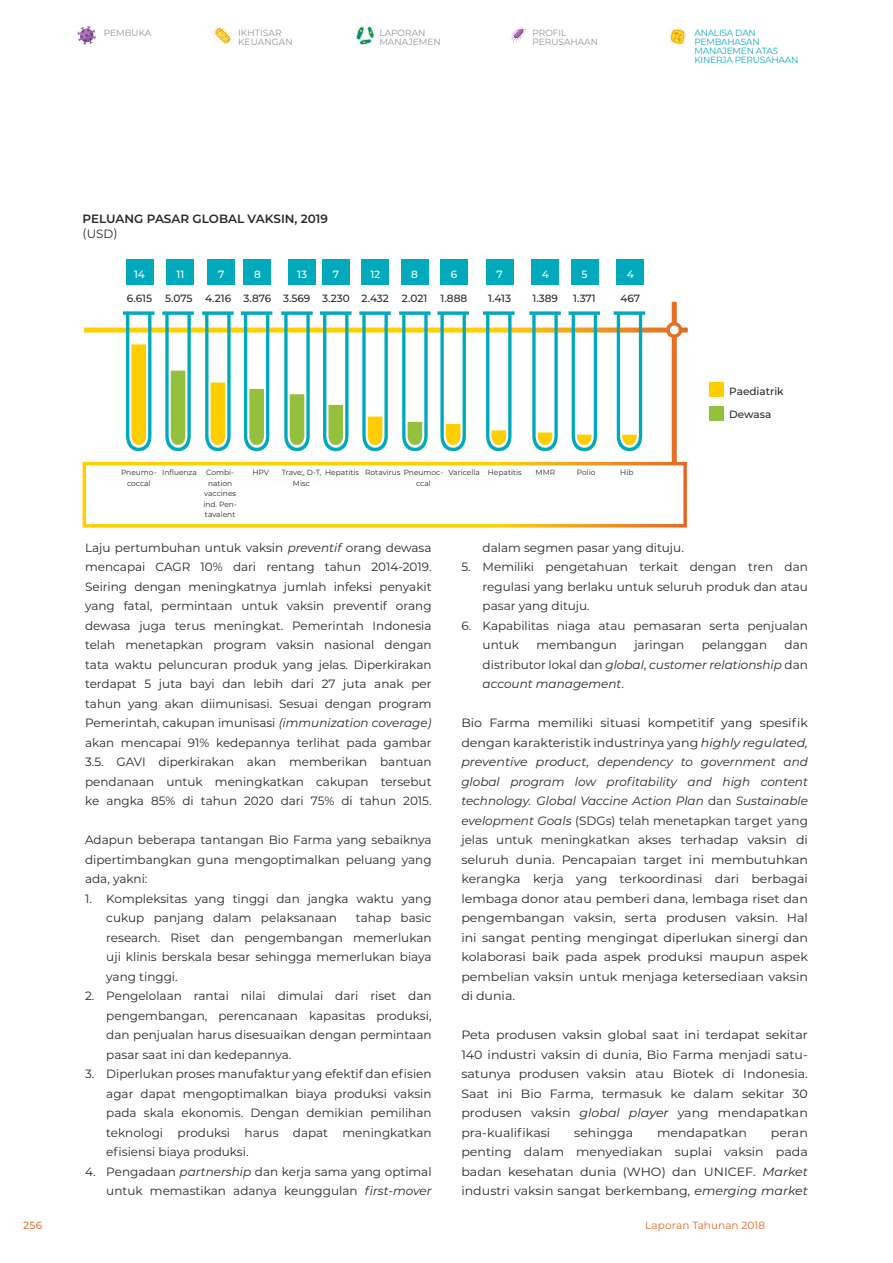
<style>
.page{position:relative;width:893px;height:1263px;background:#fff}
.page>*{position:absolute;margin:0;border:0;box-sizing:border-box;transform-origin:0 0}
.t1{font:12px/19.5px "Montserrat";color:#282829;text-align:justify}
.t2{font:12px/19.5px "Montserrat";color:#282829;text-align:justify;scale:1.05 1}
.t3{font:italic 12px/19.5px "Montserrat";color:#282829;text-align:justify}
.t4{font:600 12px "Montserrat";letter-spacing:-.005em;color:#282829}
.t5{font:500 10.5px/22.8px "Montserrat";color:#282829}
.t6{font:10.5px "Montserrat";letter-spacing:.005em;color:#e36725}
.t7{font:500 10.5px "Montserrat";color:#fff}
.t8{font:500 10.5px "Montserrat";color:#e67c3d}
.t9{font:9px/9px "Montserrat";color:#939597}
.t10{font:9px/9px "Montserrat";letter-spacing:-.025em;color:#0eabbc}
.t11{font:7.5px/10.5px "Montserrat";color:#282829;text-align:center}
.s1{font-style:italic}
.s2{font-style:normal}
</style>
<div class="page">
<svg style="left:78px;top:26px;width:18px;height:19px"></svg>
<svg style="left:214px;top:27px;width:17px;height:17px"></svg>
<svg style="left:356px;top:26px;width:18px;height:19px"></svg>
<svg style="left:510px;top:27px;width:16px;height:17px"></svg>
<svg style="left:669px;top:28px;width:17px;height:18px"></svg>
<svg style="left:83px;top:302px;width:605px;height:225px"></svg>
<svg style="left:614px;top:311px;width:31px;height:140px"></svg>
<svg style="left:483px;top:311px;width:32px;height:140px"></svg>
<svg style="left:399px;top:311px;width:32px;height:140px"></svg>
<svg style="left:281px;top:311px;width:32px;height:140px"></svg>
<svg style="left:529px;top:311px;width:32px;height:140px"></svg>
<svg style="left:359px;top:311px;width:32px;height:140px"></svg>
<svg style="left:569px;top:311px;width:31px;height:140px"></svg>
<svg style="left:320px;top:311px;width:32px;height:140px"></svg>
<svg style="left:202px;top:311px;width:32px;height:140px"></svg>
<svg style="left:437px;top:311px;width:32px;height:140px"></svg>
<svg style="left:241px;top:311px;width:31px;height:140px"></svg>
<svg style="left:162px;top:311px;width:32px;height:140px"></svg>
<svg style="left:123px;top:311px;width:32px;height:140px"></svg>
<div style="left:126px;top:260px;width:27px;height:25px;background:#00aabc"></div>
<div style="left:401px;top:260px;width:27px;height:25px;background:#00aabc"></div>
<div style="left:208px;top:260px;width:27px;height:25px;background:#00aabc"></div>
<div style="left:440px;top:260px;width:28px;height:25px;background:#00aabc"></div>
<div style="left:322px;top:260px;width:28px;height:25px;background:#00aabc"></div>
<div style="left:531px;top:260px;width:28px;height:25px;background:#00aabc"></div>
<div style="left:167px;top:260px;width:27px;height:25px;background:#00aabc"></div>
<div style="left:288px;top:260px;width:28px;height:25px;background:#00aabc"></div>
<div style="left:244px;top:260px;width:27px;height:25px;background:#00aabc"></div>
<div style="left:486px;top:260px;width:27px;height:25px;background:#00aabc"></div>
<div style="left:362px;top:260px;width:27px;height:25px;background:#00aabc"></div>
<div style="left:571px;top:260px;width:27px;height:25px;background:#00aabc"></div>
<div style="left:616px;top:260px;width:28px;height:25px;background:#00aabc"></div>
<div style="left:709px;top:383px;width:15px;height:14px;background:#ffce00"></div>
<div style="left:709px;top:406px;width:15px;height:14px;background:#94c13d"></div>
<p class="t9" style="left:104px;top:28px;width:49px">PEMBUKA</p>
<p class="t9" style="left:379px;top:28px;width:33px">Laporan<br>Mana</p>
<p class="t9" style="left:238px;top:28px;width:56px">IKHTISAR<br>KEUANGAN</p>
<p class="t9" style="left:408px;top:37px;width:12px">jemen</p>
<p class="t9" style="left:532px;top:28px;width:67px">Profil<br>PERUSAHAAN</p>
<p class="t10" style="left:694px;top:28px;width:105px">ANALISA DAN<br>PEMBAHASAN<br>MANAJEMEN ATAS<br>KINERJA PERUSAHAAN</p>
<p class="t4" style="left:83px;top:210px;width:18px">PELUANG</p>
<p class="t4" style="left:147px;top:210px;width:10px">PASAR</p>
<p class="t4" style="left:193px;top:210px;width:10px">GLOBAL</p>
<p class="t4" style="left:248px;top:210px;width:9px">VAKSIN</p>
<p class="t4" style="left:295px;top:210px;width:35px">, 2019</p>
<p class="t1" style="left:83px;top:224px;width:37px">(USD)</p>
<p class="t7" style="left:134px;top:266px;width:12px">14</p>
<p class="t7" style="left:176px;top:266px;width:9px">11</p>
<p class="t7" style="left:218px;top:266px;width:8px">7</p>
<p class="t7" style="left:254px;top:266px;width:8px">8</p>
<p class="t7" style="left:297px;top:266px;width:11px">13</p>
<p class="t7" style="left:333px;top:266px;width:8px">7</p>
<p class="t7" style="left:370px;top:266px;width:11px">12</p>
<p class="t7" style="left:411px;top:266px;width:8px">8</p>
<p class="t7" style="left:451px;top:266px;width:8px">6</p>
<p class="t7" style="left:496px;top:266px;width:8px">7</p>
<p class="t7" style="left:542px;top:266px;width:9px">4</p>
<p class="t7" style="left:582px;top:266px;width:8px">5</p>
<p class="t7" style="left:627px;top:266px;width:9px">4</p>
<p class="t5" style="left:127px;top:287px;width:302px">6.615 5.075 4.216 3.876 3.569 3.230 2.432 2.021</p>
<p class="t5" style="left:441px;top:287px;width:28px">1.888</p>
<p class="t5" style="left:488px;top:287px;width:24px">1.413</p>
<p class="t5" style="left:532px;top:287px;width:27px">1.389</p>
<p class="t5" style="left:573px;top:287px;width:24px">1.371</p>
<p class="t5" style="left:620px;top:287px;width:21px">467</p>
<p class="t11" style="left:162px;top:467px;width:73px">Influenza Combi-</p>
<p class="t11" style="left:325px;top:467px;width:35px">Hepatitis</p>
<p class="t11" style="left:448px;top:467px;width:75px">Varicella Hepatitis</p>
<p class="t11" style="left:203px;top:477px;width:35px">nation vaccines ind. Pen&shy;tavalent</p>
<p class="t11" style="left:253px;top:467px;width:18px">HPV</p>
<p class="t11" style="left:365px;top:467px;width:80px">Rotavirus Pneumoc-</p>
<p class="t11" style="left:536px;top:467px;width:8px">MMR</p>
<p class="t11" style="left:416px;top:477px;width:16px">ccal</p>
<p class="t11" style="left:121px;top:467px;width:37px">Pneumo&shy;coccal</p>
<p class="t11" style="left:282px;top:467px;width:41px">Trave;, D -T,<br>M isc</p>
<p class="t11" style="left:577px;top:467px;width:20px">Polio</p>
<p class="t11" style="left:620px;top:467px;width:15px">Hib</p>
<p class="t5" style="left:729px;top:380px;width:56px">Paediatrik<br>Dewasa</p>
<p class="t1" style="left:85px;top:537px;width:348px">Laju pertumbuhan untuk vaksin <span class="s1">preventif</span> orang dewasa mencapai CAGR 10% dari rentang tahun 2014-2019.<br>Seiring dengan meningkatnya jumlah infeksi penyakit yang fatal, permintaan untuk vaksin preventif orang dewasa juga terus meningkat. Pemerintah Indonesia telah menetapkan program vaksin nasional dengan tata waktu peluncuran produk yang jelas. Diperkirakan terdapat 5 juta bayi dan lebih dari 27 juta anak per tahun yang akan diimunisasi. Sesuai dengan program Pemerintah, cakupan imunisasi <span class="s1">(immunization coverage) </span>akan mencapai 91% kedepannya terlihat pada gambar 3.5. GAVI diperkirakan akan memberikan bantuan pendanaan untuk meningkatkan cakupan tersebut ke angka 85% di tahun 2020 dari 75% di tahun 2015.</p>
<p class="t1" style="left:85px;top:830px;width:348px">Adapun beberapa tantangan Bio Farma yang sebaiknya dipertimbangkan guna mengoptimalkan peluang yang ada, yakni:</p>
<p class="t1" style="left:106px;top:888px;width:327px;text-indent:-21px">1. Kompleksitas yang tinggi dan jangka waktu yang cukup panjang dalam pelaksanaan</p>
<p class="t1" style="left:106px;top:908px;width:327px;text-indent:250px">tahap basic research. Riset dan pengembangan memerlukan uji klinis berskala besar sehingga memerlukan biaya yang tinggi.</p>
<p class="t1" style="left:106px;top:986px;width:327px;text-indent:-21px">2. Pengelolaan rantai nilai dimulai dari riset dan pengembangan, perencanaan kapasitas produksi, dan penjualan harus disesuaikan dengan permintaan pasar saat ini dan kedepannya.</p>
<p class="t1" style="left:106px;top:1064px;width:327px;text-indent:-21px">3. Diperlukan proses manufaktur yang efektif dan efisien agar dapat mengoptimalkan biaya produksi vaksin pada skala ekonomis. Dengan demikian pemilihan teknologi produksi harus dapat meningkatkan efisiensi biaya produksi.</p>
<p class="t1" style="left:85px;top:1161px;width:348px;text-align:right">4. Pengadaan <span class="s1">partnership</span> dan kerja sama yang optimal untuk memastikan adanya keunggulan <span class="s1">first-mover</span></p>
<p class="t1" style="left:483px;top:537px;width:203px">dalam segmen pasar yang dituju.</p>
<p class="t1" style="left:483px;top:557px;width:327px;text-indent:-21px">5. Memiliki pengetahuan terkait dengan tren dan regulasi yang berlaku untuk seluruh produk dan atau pasar yang dituju.</p>
<p class="t1" style="left:483px;top:615px;width:327px;text-indent:-21px">6. Kapabilitas niaga atau pemasaran serta penjualan untuk</p>
<p class="t3" style="left:483px;top:635px;width:327px;text-indent:302px"><span class="s2">dan distributor lokal dan</span> global<span class="s2">,</span> customer relationship <span class="s2">dan </span>account management<span class="s2">.</span></p>
<p class="t2" style="left:461px;top:713px;width:332px">Bio Farma memiliki situasi kompetitif yang spesifik dengan karakteristik industrinya yang <span class="s1">highly regulated, preventive product, dependency to government and global program low profitability and high content technology. Global Vaccine Action Plan</span> dan <span class="s1">Sustainable evelopment Goals</span> (SDGs) telah menetapkan target yang jelas untuk meningkatkan akses terhadap vaksin di seluruh dunia. Pencapaian target ini membutuhkan kerangka kerja yang terkoordinasi dari berbagai lembaga donor atau pemberi dana, lembaga riset dan pengembangan vaksin, serta produsen vaksin. Hal ini sangat penting mengingat diperlukan sinergi dan kolaborasi baik pada aspek produksi maupun aspek pembelian vaksin untuk menjaga ketersediaan vaksin di dunia.</p>
<p class="t2" style="left:461px;top:1025px;width:332px">Peta produsen vaksin global saat ini terdapat sekitar 140 industri vaksin di dunia, Bio Farma menjadi satu&shy;satunya produsen vaksin atau Biotek di Indonesia.<br>Saat ini Bio Farma, termasuk ke dalam sekitar 30 produsen vaksin <span class="s1">global player</span> yang mendapatkan pra-kualifikasi</p>
<p class="t1" style="left:536px;top:635px;width:82px">membangun</p>
<p class="t1" style="left:634px;top:635px;width:51px">jaringan</p>
<p class="t1" style="left:702px;top:635px;width:67px">pelanggan</p>
<p class="t2" style="left:574px;top:1122px;width:58px">sehingga</p>
<p class="t2" style="left:657px;top:1122px;width:87px">mendapatkan</p>
<p class="t2" style="left:461px;top:1122px;width:332px;text-indent:309px">peran penting dalam menyediakan suplai vaksin pada badan kesehatan dunia (WHO) dan UNICEF</p>
<p class="t2" style="left:461px;top:1161px;width:332px;text-align:right">. <span class="s1">Market<br></span>industri vaksin sangat berkembang, <span class="s1">emerging market</span></p>
<p class="t8" style="left:23px;top:1217px;width:21px">256</p>
<p class="t6" style="left:645px;top:1217px;width:122px">Laporan Tahunan 2018</p>
</div>
